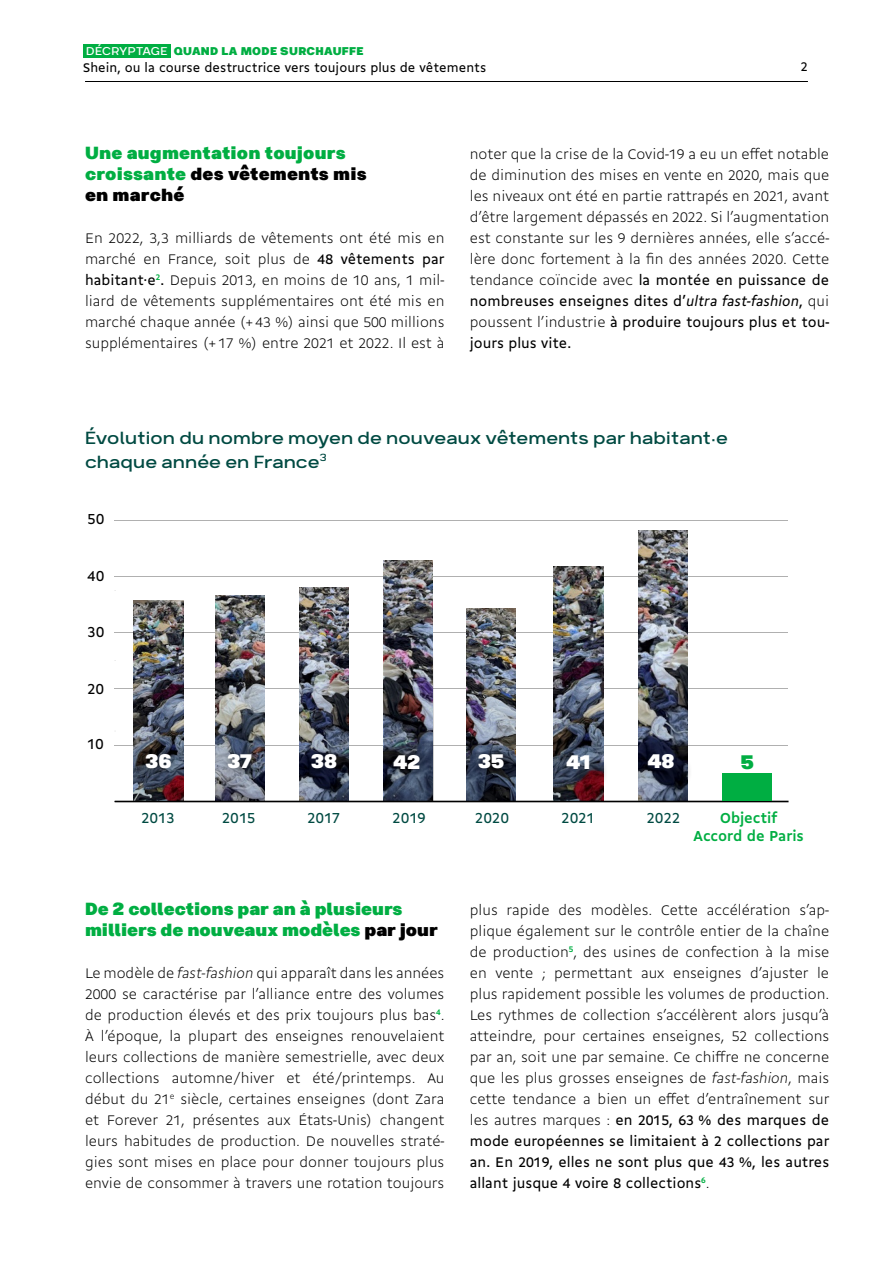
<style>
.page{position:relative;width:893px;height:1263px;background:#fff}
.page>*{position:absolute;margin:0;border:0;box-sizing:border-box;transform-origin:0 0}
.t1{font:900 23.4px "Breul Grotesk A";color:#fff}
.t2{font:900 23.4px "Breul Grotesk A";color:#00ad42}
.t3{font:900 21px/21px "Breul Grotesk A";color:#00ae42}
.t4{font:300 21px/24px "Breul Grotesk A";letter-spacing:.01em;color:#004a42}
.t5{font:15.6px "Gemeli";letter-spacing:.02em;color:#004a42}
.t6{font:700 15.6px/18.8px "Gemeli";letter-spacing:-.005em;color:#00ae42;text-align:center}
.t7{font:15.6px "Gemeli";letter-spacing:.035em;color:#000}
.t8{font:300 15px/21px "Gemeli";color:#000;text-align:justify}
.t9{font:13.5px "Gemeli";color:#000}
.t10{font:900 13.5px "Breul Grotesk A";letter-spacing:.025em;color:#00ae42}
.s1{font-weight:300;color:#fff}
.s2{color:#000}
.s3{font-weight:400}
.s4{font-weight:400;font-style:italic}
.s5{font-style:italic}
</style>
<div class="page">
<div style="left:83px;top:44px;width:87px;height:14px;background:#00ae42"></div>
<hr style="left:85px;top:81px;width:723px;height:1px;background:#000">
<hr style="left:115px;top:745px;width:673px;height:1px;background:#000">
<hr style="left:115px;top:689px;width:673px;height:1px;background:#000">
<hr style="left:115px;top:632px;width:673px;height:1px;background:#000">
<hr style="left:115px;top:576px;width:673px;height:1px;background:#000">
<hr style="left:115px;top:520px;width:673px;height:1px;background:#000">
<img style="left:638px;top:530px;width:49px;height:79px">
<img style="left:638px;top:609px;width:49px;height:192px">
<img style="left:554px;top:566px;width:49px;height:43px">
<img style="left:554px;top:609px;width:49px;height:192px">
<img style="left:466px;top:609px;width:50px;height:192px">
<img style="left:384px;top:560px;width:49px;height:40px">
<img style="left:384px;top:600px;width:49px;height:201px">
<img style="left:299px;top:587px;width:50px;height:13px">
<img style="left:299px;top:600px;width:50px;height:201px">
<img style="left:215px;top:595px;width:50px;height:5px">
<img style="left:215px;top:600px;width:50px;height:201px">
<img style="left:134px;top:600px;width:49px;height:201px">
<div style="left:138px;top:746px;width:41px;height:31px;background:#000;opacity:.6"></div>
<div style="left:220px;top:746px;width:40px;height:31px;background:#000;opacity:.5"></div>
<div style="left:304px;top:745px;width:40px;height:32px;background:#000;opacity:.5"></div>
<div style="left:386px;top:746px;width:41px;height:31px;background:#000;opacity:.5"></div>
<div style="left:471px;top:746px;width:41px;height:31px;background:#000;opacity:.5"></div>
<div style="left:570px;top:757px;width:39px;height:30px;background:#000;opacity:.5"></div>
<div style="left:651px;top:756px;width:42px;height:31px;background:#000;opacity:.5"></div>
<div style="left:114px;top:801px;width:674px;height:1px;border:1px solid #000"></div>
<div style="left:722px;top:773px;width:50px;height:28px;background:#00ae42"></div>
<p class="t10" style="left:86px;top:43px;width:279px"><span class="s1">DÉCRYPTAGE</span> QUAND LA MODE SURCHAUFFE</p>
<p class="t9" style="left:83px;top:58px;width:404px">Shein, ou la course destructrice vers toujours plus de vêtements</p>
<p class="t9" style="left:801px;top:57px;width:9px">2</p>
<h2 class="t3" style="left:85px;top:142px;width:283px">Une augmentation toujours croissante <span class="s2">des vêtements mis en marché</span></h2>
<p class="t8" style="left:85px;top:227px;width:361px">En 2022, 3,3 milliards de vêtements ont été mis en marché en France, soit plus de <span class="s3">48 vêtements par habitant·e</span><sup>2</sup><span class="s3">.</span> Depuis 2013, en moins de 10 ans, 1 mil&shy;liard de vêtements supplémentaires ont été mis en marché chaque année (+ 43 %) ainsi que 500 millions supplémentaires (+ 17 %) entre 2021 et 2022. Il est à</p>
<p class="t8" style="left:470px;top:143px;width:361px">noter que la crise de la Covid-19 a eu un effet notable de diminution des mises en vente en 2020, mais que les niveaux ont été en partie rattrapés en 2021, avant d’être largement dépassés en 2022. Si l’augmentation est constante sur les 9 dernières années, elle s’accé&shy;lère donc fortement à la fin des années 2020. Cette tendance coïncide avec <span class="s3">la montée en puissance de nombreuses enseignes dites d’</span><span class="s4">ultra fast-fashion</span><span class="s3">,</span> qui poussent l’industrie <span class="s3">à produire toujours plus et tou&shy;jours plus vite.</span></p>
<h2 class="t4" style="left:85px;top:425px;width:644px">Évolution du nombre moyen de nouveaux vêtements par habitant·e chaque année en France<sup>3</sup></h2>
<p class="t7" style="left:87px;top:508px;width:18px">50</p>
<p class="t7" style="left:87px;top:564px;width:18px">40</p>
<p class="t7" style="left:87px;top:621px;width:18px">30</p>
<p class="t7" style="left:87px;top:677px;width:18px">20</p>
<p class="t7" style="left:87px;top:733px;width:18px">10</p>
<h1 class="t1" style="left:146px;top:746px;width:27px">36</h1>
<h1 class="t1" style="left:227px;top:746px;width:26px">37</h1>
<h1 class="t1" style="left:311px;top:746px;width:27px">38</h1>
<h1 class="t1" style="left:393px;top:746px;width:28px">42</h1>
<h1 class="t1" style="left:478px;top:746px;width:28px">35</h1>
<h1 class="t1" style="left:567px;top:746px;width:25px">41</h1>
<h1 class="t1" style="left:648px;top:746px;width:28px">48</h1>
<h1 class="t2" style="left:740px;top:747px;width:15px">5</h1>
<p class="t5" style="left:141px;top:806px;width:35px">2013</p>
<p class="t5" style="left:222px;top:806px;width:35px">2015</p>
<p class="t5" style="left:307px;top:806px;width:35px">2017</p>
<p class="t5" style="left:393px;top:806px;width:35px">2019</p>
<p class="t5" style="left:475px;top:806px;width:35px">2020</p>
<p class="t5" style="left:562px;top:806px;width:35px">2021</p>
<p class="t5" style="left:647px;top:806px;width:35px">2022</p>
<p class="t6" style="left:694px;top:807px;width:112px">Objectif<br>Accord de Paris</p>
<h2 class="t3" style="left:85px;top:898px;width:354px">De 2 collections par an à plusieurs milliers de nouveaux modèles <span class="s2">par jour</span></h2>
<p class="t8" style="left:85px;top:962px;width:361px">Le modèle de <span class="s5">fast-fashion</span> qui apparaît dans les années 2000 se caractérise par l’alliance entre des volumes de production élevés et des prix toujours plus bas<sup>4</sup>.<br>À l’époque, la plupart des enseignes renouvelaient leurs collections de manière semestrielle, avec deux collections automne/hiver et été/printemps. Au début du 21<sup>e</sup> siècle, certaines enseignes (dont Zara et Forever 21, présentes aux États-Unis) changent leurs habitudes de production. De nouvelles straté&shy;gies sont mises en place pour donner toujours plus envie de consommer à travers une rotation toujours</p>
<p class="t8" style="left:470px;top:899px;width:361px">plus rapide des modèles. Cette accélération s’ap&shy;plique également sur le contrôle entier de la chaîne de production<sup>5</sup>, des usines de confection à la mise en vente ; permettant aux enseignes d’ajuster le plus rapidement possible les volumes de production.<br>Les rythmes de collection s’accélèrent alors jusqu’à atteindre, pour certaines enseignes, 52 collections par an, soit une par semaine. Ce chiffre ne concerne que les plus grosses enseignes de <span class="s5">fast-fashion</span>, mais cette tendance a bien un effet d’entraînement sur les autres marques : <span class="s3">en 2015, 63 % des marques de mode européennes se limitaient à 2 collections par an. En 2019, elles ne sont plus que 43 %, les autres allant jusque 4 voire 8 collections</span><sup>6</sup>.</p>
</div>
